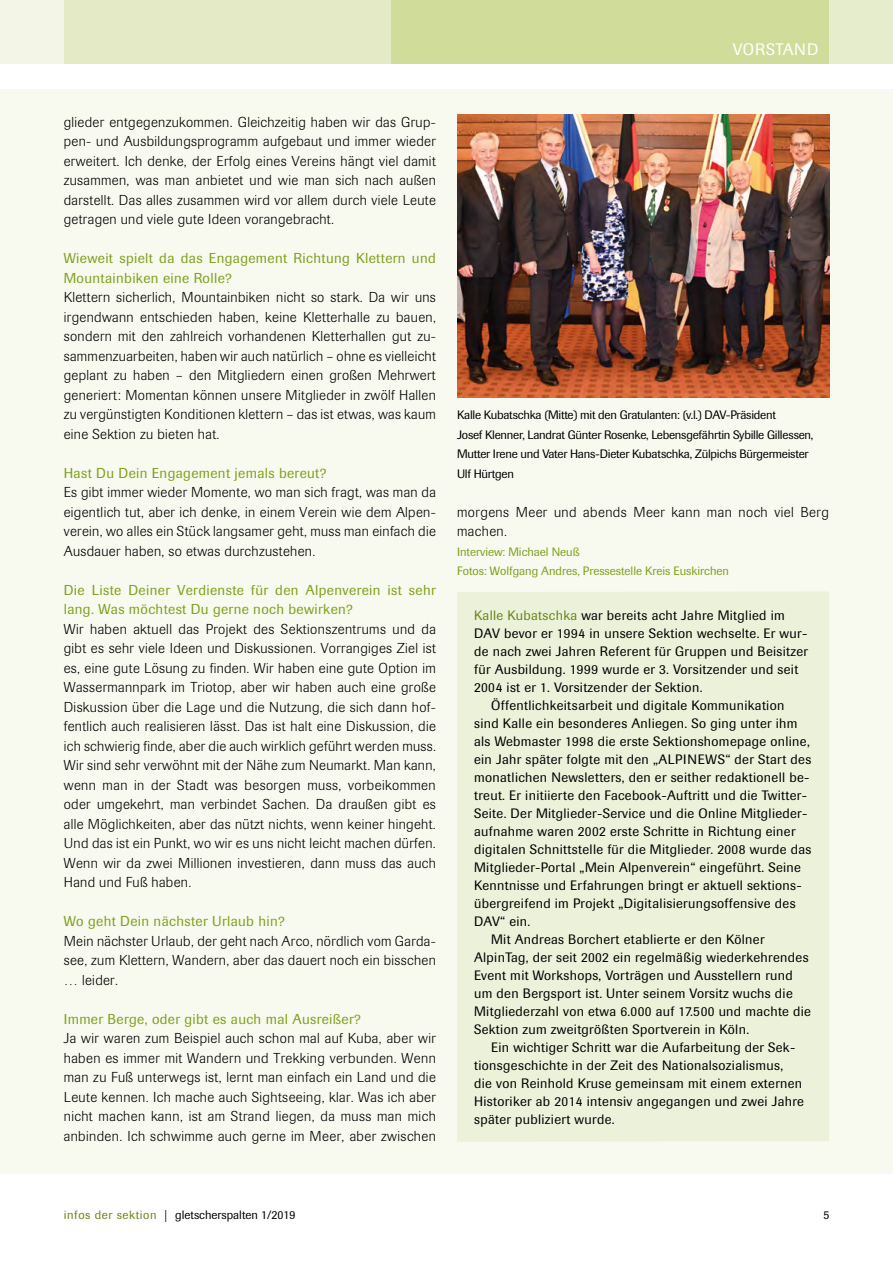
<style>
.page{position:relative;width:893px;height:1263px;background:#fff}
.page>*{position:absolute;margin:0;border:0;box-sizing:border-box;transform-origin:0 0}
.t1{font:16.5px "Imago";letter-spacing:.035em;color:#fff}
.t2{font:300 14.25px/19.5px "Imago";letter-spacing:.025em;color:#000;text-align:justify}
.t3{font:14.25px/19.5px "Imago";letter-spacing:.025em;color:#80a01d}
.t4{font:13.5px "Imago";letter-spacing:.025em;color:#000}
.t5{font:12.15px/19.5px "Imago";letter-spacing:-.02em;color:#000}
.t6{font:12px/19.5px "Imago";color:#80a01d}
.t7{font:12px "Imago";color:#000}
.t8{font:11.7px "Imago";color:#000}
.s1{color:#688417}
</style>
<div class="page">
<div style="left:0;top:89px;width:893px;height:1085px;background:#f8faf0"></div>
<div style="left:457px;top:591px;width:372px;height:551px;background:#ecf1da"></div>
<div style="left:0;top:0;width:404px;height:64px;background:#e3eac5"></div>
<div style="left:392px;top:0;width:501px;height:64px;background:#cfdc9a"></div>
<div style="left:829px;top:0;width:64px;height:64px;background:#e6edcc"></div>
<div style="left:0;top:0;width:64px;height:64px;background:#f3f6e7"></div>
<img style="left:457px;top:114px;width:372px;height:284px">
<p class="t1" style="left:733px;top:40px;width:22px">Vors</p>
<p class="t1" style="left:775px;top:40px;width:42px">tand</p>
<p class="t2" style="left:64px;top:112px;width:374px">glieder entgegenzukommen. Gleichzeitig haben wir das Grup&shy;pen- und Ausbildungsprogramm aufgebaut und immer wieder erweitert. Ich denke, der Erfolg eines Vereins hängt viel damit zusammen, was man anbietet und wie man sich nach außen darstellt. Das alles zusammen wird vor allem durch viele Leute getragen und viele gute Ideen vorangebracht.</p>
<p class="t3" style="left:64px;top:249px;width:374px">Wieweit spielt da das Engagement Richtung Klettern und<br>Mountainbiken eine Rolle?</p>
<p class="t2" style="left:64px;top:288px;width:374px">Klettern sicherlich, Mountainbiken nicht so stark. Da wir uns irgendwann entschieden haben, keine Kletterhalle zu bauen, sondern mit den zahlreich vorhandenen Kletterhallen gut zu&shy;sammenzuarbeiten, haben wir auch natürlich – ohne es vielleicht geplant zu haben – den Mitgliedern einen großen Mehrwert generiert: Momentan können unsere Mitglieder in zwölf Hallen zu vergünstigten Konditionen klettern – das ist etwas, was kaum eine Sektion zu bieten hat.</p>
<p class="t3" style="left:64px;top:463px;width:264px">Hast Du Dein Engagement jemals bereut?</p>
<p class="t2" style="left:64px;top:483px;width:374px">Es gibt immer wieder Momente, wo man sich fragt, was man da eigentlich tut, aber ich denke, in einem Verein wie dem Alpen&shy;verein, wo alles ein Stück langsamer geht, muss man einfach die Ausdauer haben, so etwas durchzustehen.</p>
<p class="t3" style="left:64px;top:580px;width:374px">Die Liste Deiner Verdienste für den Alpenverein ist sehr lang. Was möchtest Du gerne noch bewirken?</p>
<p class="t2" style="left:64px;top:619px;width:374px">Wir haben aktuell das Projekt des Sektionszentrums und da gibt es sehr viele Ideen und Diskussionen. Vorrangiges Ziel ist es, eine gute Lösung zu finden. Wir haben eine gute Option im Wassermannpark im Triotop, aber wir haben auch eine große Diskussion über die Lage und die Nutzung, die sich dann hof&shy;fentlich auch realisieren lässt. Das ist halt eine Diskussion, die ich schwierig finde, aber die auch wirklich geführt werden muss.<br>Wir sind sehr verwöhnt mit der Nähe zum Neumarkt. Man kann, wenn man in der Stadt was besorgen muss, vorbeikommen oder umgekehrt, man verbindet Sachen. Da draußen gibt es alle Möglichkeiten, aber das nützt nichts, wenn keiner hingeht.<br>Und das ist ein Punkt, wo wir es uns nicht leicht machen dürfen.<br>Wenn wir da zwei Millionen investieren, dann muss das auch Hand und Fuß haben.</p>
<p class="t3" style="left:64px;top:911px;width:223px">Wo geht Dein nächster Urlaub hin?</p>
<p class="t2" style="left:64px;top:931px;width:374px">Mein nächster Urlaub, der geht nach Arco, nördlich vom Garda&shy;see, zum Klettern, Wandern, aber das dauert noch ein bisschen … leider.</p>
<p class="t3" style="left:64px;top:1009px;width:299px">Immer Berge, oder gibt es auch mal Ausreißer?</p>
<p class="t2" style="left:64px;top:1029px;width:374px">Ja wir waren zum Beispiel auch schon mal auf Kuba, aber wir haben es immer mit Wandern und Trekking verbunden. Wenn man zu Fuß unterwegs ist, lernt man einfach ein Land und die Leute kennen. Ich mache auch Sightseeing, klar. Was ich aber nicht machen kann, ist am Strand liegen, da muss man mich anbinden. Ich schwimme auch gerne im Meer, aber zwischen</p>
<p class="t5" style="left:457px;top:405px;width:358px">Kalle Kubatschka (Mitte) mit den Gratulanten: (v.l.) DAV-Präsident<br>Josef Klenner, Landrat Günter Rosenke, Lebensgefährtin Sybille Gillessen, Mutter Irene und Vater Hans-Dieter Kubatschka, Zülpichs Bürgermeister Ulf Hürtgen</p>
<p class="t2" style="left:457px;top:502px;width:373px">morgens Meer und abends Meer kann man noch viel Berg machen.</p>
<p class="t6" style="left:457px;top:542px;width:273px">Interview: Michael Neuß<br>Fotos: Wolfgang Andres, Pressestelle Kreis Euskirchen</p>
<p class="t4" style="left:474px;top:608px;width:312px"><span class="s1">Kalle Kubatschka</span> war bereits acht Jahre Mitglied im</p>
<p class="t4" style="left:474px;top:626px;width:335px">DAV bevor er 1994 in unsere Sektion wechselte. Er wur-</p>
<p class="t4" style="left:474px;top:644px;width:335px">de nach zwei Jahren Referent für Gruppen und Beisitzer</p>
<p class="t4" style="left:474px;top:661px;width:326px">für Ausbildung. 1999 wurde er 3. Vorsitzender und seit</p>
<p class="t4" style="left:474px;top:679px;width:230px">2004 ist er 1. Vorsitzender der Sektion.</p>
<p class="t4" style="left:491px;top:697px;width:295px">Öffentlichkeitsarbeit und digitale Kommunikation</p>
<p class="t4" style="left:474px;top:715px;width:325px">sind Kalle ein besonderes Anliegen. So ging unter ihm</p>
<p class="t4" style="left:474px;top:733px;width:337px">als Webmaster 1998 die erste Sektionshomepage online,</p>
<p class="t4" style="left:474px;top:751px;width:339px">ein Jahr später folgte mit den „ALPIN EWS“ der Start des</p>
<p class="t4" style="left:474px;top:769px;width:337px">monatlichen Newsletters, den er seither redaktionell be-</p>
<p class="t4" style="left:474px;top:787px;width:334px">treut. Er initiierte den Facebook-Auftritt und die Twitter-</p>
<p class="t4" style="left:474px;top:805px;width:335px">Seite. Der Mitglieder-Service und die Online Mitglieder-</p>
<p class="t4" style="left:474px;top:823px;width:323px">aufnahme waren 2002 erste Schritte in Richtung einer</p>
<p class="t4" style="left:474px;top:841px;width:339px">digitalen Schnittstelle für die Mitglieder. 2008 wurde das</p>
<p class="t4" style="left:474px;top:859px;width:328px">Mitglieder-Portal „Mein Alpenverein“ eingeführt. Seine</p>
<p class="t4" style="left:474px;top:877px;width:329px">Kenntnisse und Erfahrungen bringt er aktuell sektions-</p>
<p class="t4" style="left:474px;top:895px;width:323px">übergreifend im Projekt „Digitalisierungsoffensive des</p>
<p class="t4" style="left:474px;top:913px;width:58px">DAV“ ein.</p>
<p class="t4" style="left:491px;top:931px;width:275px">Mit Andreas Borchert etablierte er den Kölner</p>
<p class="t4" style="left:474px;top:949px;width:336px">AlpinTag, der seit 2002 ein regelmäßig wiederkehrendes</p>
<p class="t4" style="left:474px;top:967px;width:320px">Event mit Workshops, Vorträgen und Ausstellern rund</p>
<p class="t4" style="left:474px;top:985px;width:320px">um den Bergsport ist. Unter seinem Vorsitz wuchs die</p>
<p class="t4" style="left:474px;top:1003px;width:338px">Mitgliederzahl von etwa 6.000 auf 17.500 und machte die</p>
<p class="t4" style="left:474px;top:1021px;width:276px">Sektion zum zweitgrößten Sportverein in Köln.</p>
<p class="t4" style="left:491px;top:1039px;width:306px">Ein wichtiger Schritt war die Aufarbeitung der Sek-</p>
<p class="t4" style="left:474px;top:1057px;width:311px">tionsgeschichte in der Zeit des Nationalsozialismus,</p>
<p class="t4" style="left:474px;top:1075px;width:330px">die von Reinhold Kruse gemeinsam mit einem externen</p>
<p class="t4" style="left:474px;top:1093px;width:331px">Historiker ab 2014 intensiv angegangen und zwei Jahre</p>
<p class="t4" style="left:474px;top:1111px;width:142px">später publiziert wurde.</p>
<p class="t7" style="left:64px;top:1208px;width:233px"><span class="s1">infos der sektion</span> | gletscherspalten 1/2019</p>
<p class="t8" style="left:823px;top:1208px;width:7px">5</p>
</div>
